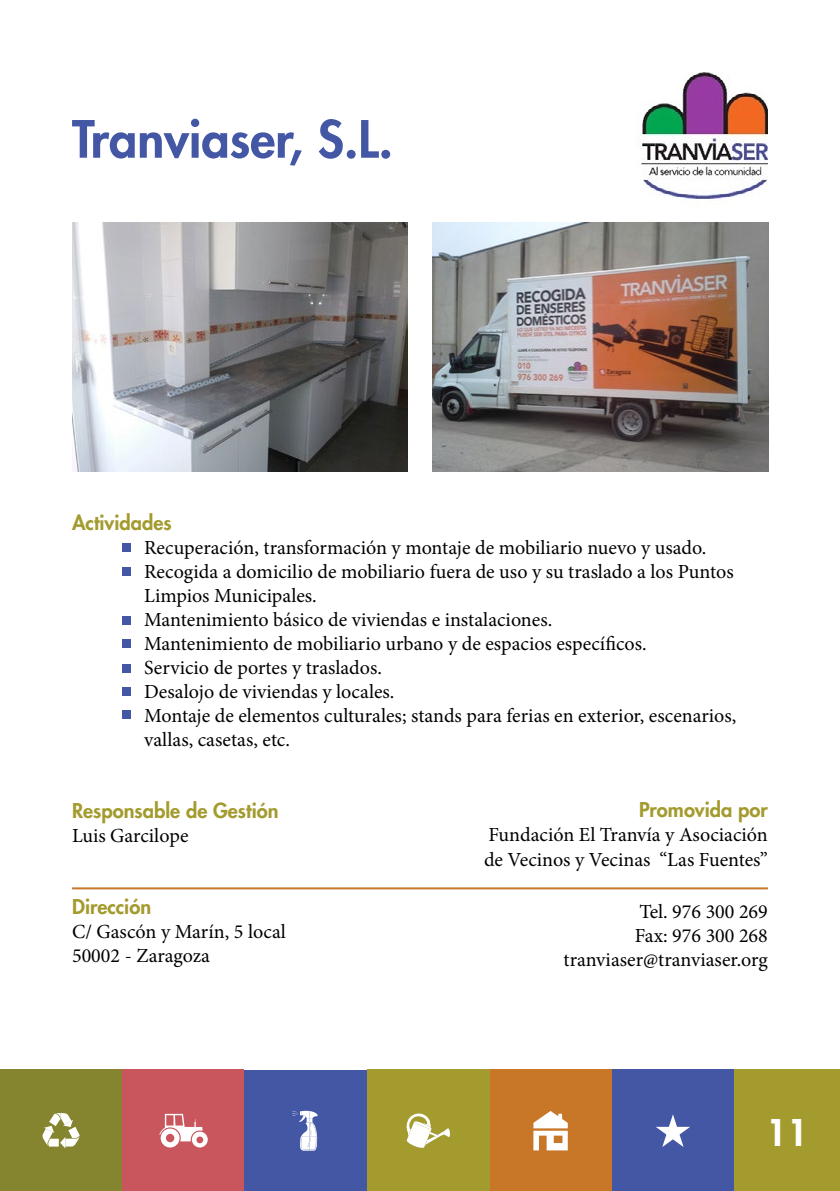
<style>
.page{position:relative;width:840px;height:1191px;background:#fff}
.page>*{position:absolute;margin:0;border:0;box-sizing:border-box;transform-origin:0 0}
.t1{font:800 50px "Futura";color:#4457a5}
.t2{font:800 36px "Futura";color:#fff}
.t3{font:20px/24px "Minion Pro";color:#000}
.t4{font:800 20px "Futura";color:#a49b2f}
</style>
<div class="page">
<div style="left:611px;top:1069px;width:122px;height:122px;background:#4457a5"></div>
<div style="left:489px;top:1069px;width:122px;height:122px;background:#c87628"></div>
<div style="left:0;top:1069px;width:122px;height:122px;background:#858530"></div>
<div style="left:122px;top:1069px;width:122px;height:122px;background:#ca565d"></div>
<div style="left:367px;top:1069px;width:122px;height:122px;background:#a49b2f"></div>
<svg style="left:406px;top:1113px;width:43px;height:35px"></svg>
<svg style="left:42px;top:1113px;width:38px;height:35px"></svg>
<svg style="left:159px;top:1113px;width:49px;height:34px"></svg>
<svg style="left:533px;top:1111px;width:34px;height:39px"></svg>
<div style="left:244px;top:1069px;width:123px;height:122px;background:#4457a5"></div>
<svg style="left:292px;top:1110px;width:26px;height:40px"></svg>
<svg style="left:656px;top:1114px;width:33px;height:33px"></svg>
<div style="left:733px;top:1069px;width:106px;height:122px;background:#a49b2f"></div>
<img style="left:640px;top:72px;width:127px;height:130px">
<img style="left:432px;top:222px;width:335px;height:249px">
<img style="left:72px;top:222px;width:336px;height:249px">
<div style="left:122px;top:543px;width:9px;height:9px;background:#4457a5"></div>
<div style="left:122px;top:567px;width:9px;height:9px;background:#4457a5"></div>
<div style="left:122px;top:616px;width:9px;height:8px;background:#4457a5"></div>
<div style="left:122px;top:639px;width:9px;height:8px;background:#4457a5"></div>
<div style="left:122px;top:665px;width:9px;height:8px;background:#4457a5"></div>
<div style="left:122px;top:688px;width:9px;height:8px;background:#4457a5"></div>
<div style="left:122px;top:710px;width:9px;height:9px;background:#4457a5"></div>
<hr style="left:72px;top:887px;width:695px;height:2px;background:#c87628">
<h1 class="t1" style="left:72px;top:108px;width:322px">Tranviaser, S.L.</h1>
<p class="t4" style="left:72px;top:509px;width:101px">Actividades</p>
<p class="t3" style="left:144px;top:535px;width:593px">Recuperación, transformación y montaje de mobiliario nuevo y usado.<br>Recogida a domicilio de mobiliario fuera de uso y su traslado a los Puntos Limpios Municipales.<br>Mantenimiento básico de viviendas e instalaciones.<br>Mantenimiento de mobiliario urbano y de espacios específicos.<br>Servicio de portes y traslados.<br>Desalojo de viviendas y locales.<br>Montaje de elementos culturales; stands para ferias en exterior, escenarios, vallas, casetas, etc.</p>
<p class="t4" style="left:72px;top:797px;width:208px">Responsable de Gestión</p>
<p class="t3" style="left:72px;top:823px;width:118px">Luis Garcilope</p>
<p class="t4" style="left:72px;top:893px;width:80px">Dirección</p>
<p class="t3" style="left:72px;top:919px;width:215px">C/ Gascón y Marín, 5 local<br>50002 - Zaragoza</p>
<p class="t4" style="left:638px;top:797px;width:130px">Promovida por</p>
<p class="t3" style="left:483px;top:823px;width:285px">Fundación El Tranvía y Asociación de Vecinos y Vecinas “Las Fuentes”</p>
<p class="t3" style="left:563px;top:899px;width:206px;text-align:right">Tel. 976 300 269<br>Fax: 976 300 268 tranviaser@tranviaser.org</p>
<h2 class="t2" style="left:765px;top:1109px;width:43px">11</h2>
</div>
